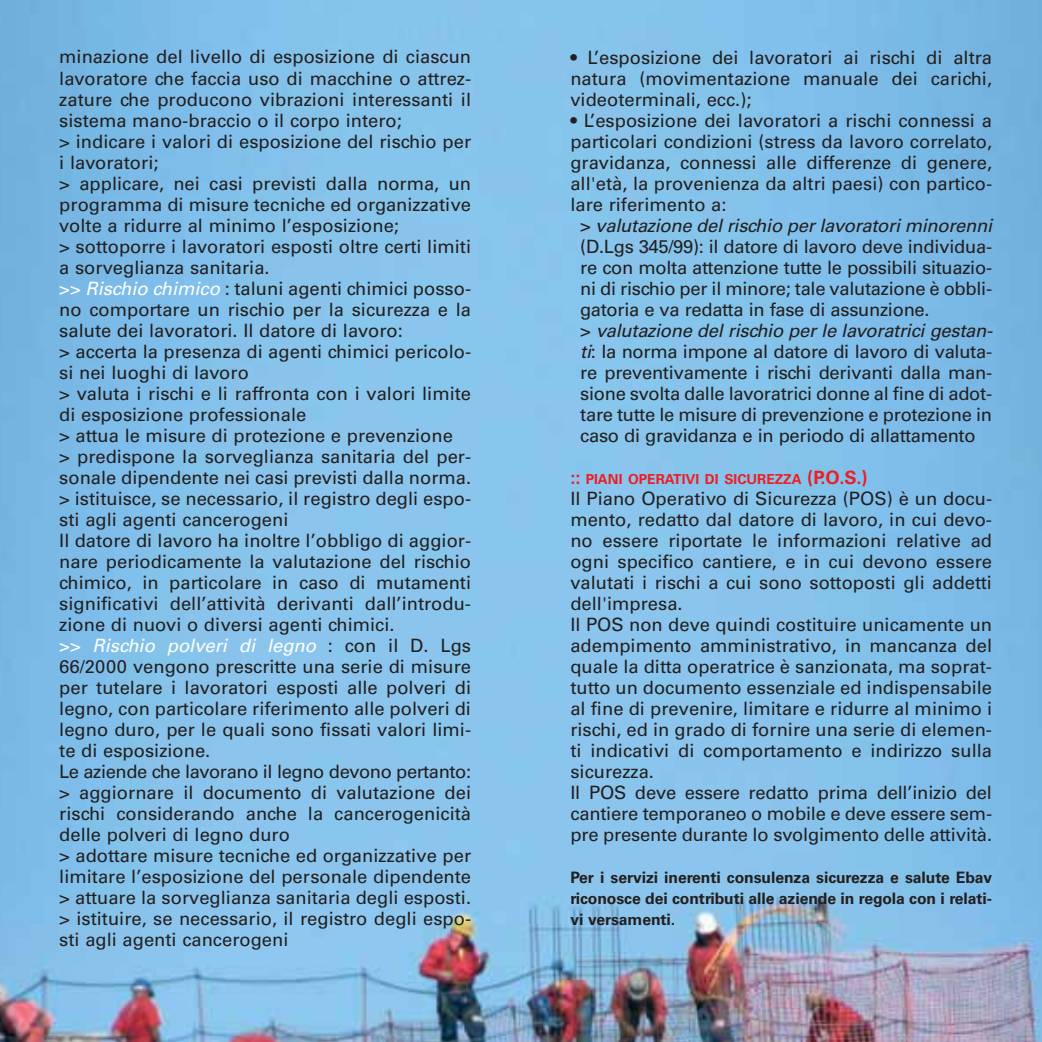
<style>
.page{position:relative;width:1042px;height:1042px;background:#fff}
.page>*{position:absolute;margin:0;border:0;box-sizing:border-box;transform-origin:0 0}
.t1{font:18.38px/21px "Univers";color:#231f20}
.t2{font:italic 18.38px "Univers";color:#231f20}
.t3{font:700 15.75px/21px "Univers";letter-spacing:-.005em;color:#231f20;text-align:justify}
.t4{font:700 13.83px "Univers";color:#ed1e25}
.s1{color:#fff}
.s2{font-style:italic;color:#fff}
.s3{font-style:normal}
.s4{font-style:italic}
.s5{font-size:18.38px}
</style>
<div class="page">
<img style="left:0;top:0;width:1041px;height:1042px">
<p class="t1" style="left:59px;top:48px;width:413px">minazione del livello di esposizione di ciascun lavoratore che faccia uso di macchine o attrez&shy;zature che producono vibrazioni interessanti il sistema mano-braccio o il corpo intero;<br>&gt; indicare i valori di esposizione del rischio per i lavoratori;<br>&gt; applicare, nei casi previsti dalla norma, un programma di misure tecniche ed organizzative volte a ridurre al minimo l’esposizione;<br>&gt; sottoporre i lavoratori esposti oltre certi limiti a sorveglianza sanitaria.<br><span class="s1">&gt;&gt;</span> <span class="s2">Rischio chimico</span> : taluni agenti chimici posso&shy;no comportare un rischio per la sicurezza e la salute dei lavoratori. Il datore di lavoro:<br>&gt; accerta la presenza di agenti chimici pericolo&shy;si nei luoghi di lavoro<br>&gt; valuta i rischi e li raffronta con i valori limite di esposizione professionale<br>&gt; attua le misure di protezione e prevenzione<br>&gt; predispone la sorveglianza sanitaria del per&shy;sonale dipendente nei casi previsti dalla norma. &gt; istituisce, se necessario, il registro degli espo&shy;sti agli agenti cancerogeni<br>Il datore di lavoro ha inoltre l’obbligo di aggior&shy;nare periodicamente la valutazione del rischio chimico, in particolare in caso di mutamenti significativi dell’attività derivanti dall’introdu&shy;zione di nuovi o diversi agenti chimici.<br><span class="s1">&gt; &gt;</span> <span class="s2">Rischio polveri di legno</span> : c o n i l D . L g s 66/2000 vengono prescritte una serie di misure per tutelare i lavoratori esposti alle polveri di legno, con particolare riferimento alle polveri di legno duro, per le quali sono fissati valori limi&shy;te di esposizione.<br>Le aziende che lavorano il legno devono pertanto: &gt; aggiornare il documento di valutazione dei rischi considerando anche la cancerogenicità delle polveri di legno duro<br>&gt; adottare misure tecniche ed organizzative per limitare l’esposizione del personale dipendente &gt; attuare la sorveglianza sanitaria degli esposti. &gt; istituire, se necessario, il registro degli espo&shy;sti agli agenti cancerogeni</p>
<p class="t1" style="left:570px;top:48px;width:423px;text-align:justify">• L’esposizione dei lavoratori ai rischi di altra natura (movimentazione manuale dei carichi, videoterminali, ecc.);</p>
<p class="t1" style="left:570px;top:111px;width:423px">• L’esposizione dei lavoratori a rischi connessi a</p>
<p class="t1" style="left:570px;top:132px;width:423px">particolari condizioni (stress da lavoro correlato,</p>
<p class="t1" style="left:570px;top:153px;width:423px">gravidanza, connessi alle differenze di genere,</p>
<p class="t1" style="left:570px;top:174px;width:423px">all'età, la provenienza da altri paesi) con partico-</p>
<p class="t1" style="left:570px;top:195px;width:158px">lare riferimento a:</p>
<p class="t2" style="left:580px;top:218px;width:417px"><span class="s3">&gt;</span> valutazione delrischio perlavoratoriminorenni</p>
<p class="t1" style="left:580px;top:237px;width:413px">(D.Lgs 345/99): il datore di lavoro deve individua-</p>
<p class="t1" style="left:580px;top:258px;width:413px">re con molta attenzione tutte le possibili situazio-</p>
<p class="t1" style="left:580px;top:279px;width:413px">ni di rischio per il minore; tale valutazione è obbli-</p>
<p class="t1" style="left:580px;top:300px;width:351px">gatoria e va redatta in fase di assunzione.</p>
<p class="t2" style="left:580px;top:323px;width:417px"><span class="s3">&gt;</span> valutazione del rischio per le lavoratrici gestan-</p>
<p class="t1" style="left:580px;top:342px;width:413px"><span class="s4">ti</span>: la norma impone al datore di lavoro di valuta-</p>
<p class="t1" style="left:580px;top:363px;width:413px">re preventivamente i rischi derivanti dalla man-</p>
<p class="t1" style="left:580px;top:384px;width:413px">sione svolta dalle lavoratrici donne al fine di adot-</p>
<p class="t1" style="left:580px;top:405px;width:413px">tare tutte le misure di prevenzione e protezione in</p>
<p class="t1" style="left:580px;top:426px;width:397px">caso di gravidanza e in periodo di allattamento</p>
<p class="t4" style="left:570px;top:474px;width:299px"><span class="s5">::</span> PIANI OPERATIVI DI SICUREZZA <span class="s5">(P.O.S.)</span></p>
<p class="t1" style="left:570px;top:489px;width:423px">Il Piano Operativo di Sicurezza (POS) è un docu&shy;mento, redatto dal datore di lavoro, in cui devo&shy;no essere riportate le informazioni relative ad ogni specifico cantiere, e in cui devono essere valutati i rischi a cui sono sottoposti gli addetti dell'impresa.<br>Il POS non deve quindi costituire unicamente un adempimento amministrativo, in mancanza del quale la ditta operatrice è sanzionata, ma soprat&shy;tutto un documento essenziale ed indispensabile al fine di prevenire, limitare e ridurre al minimo i rischi, ed in grado di fornire una serie di elemen&shy;ti indicativi di comportamento e indirizzo sulla sicurezza.<br>Il POS deve essere redatto prima dell’inizio del cantiere temporaneo o mobile e deve essere sem&shy;pre presente durante lo svolgimento delle attività.</p>
<p class="t3" style="left:570px;top:868px;width:423px">Per i servizi inerenti consulenza sicurezza e salute Ebav riconosce dei contributi alle aziende in regola con i relati&shy;vi versamenti.</p>
</div>
